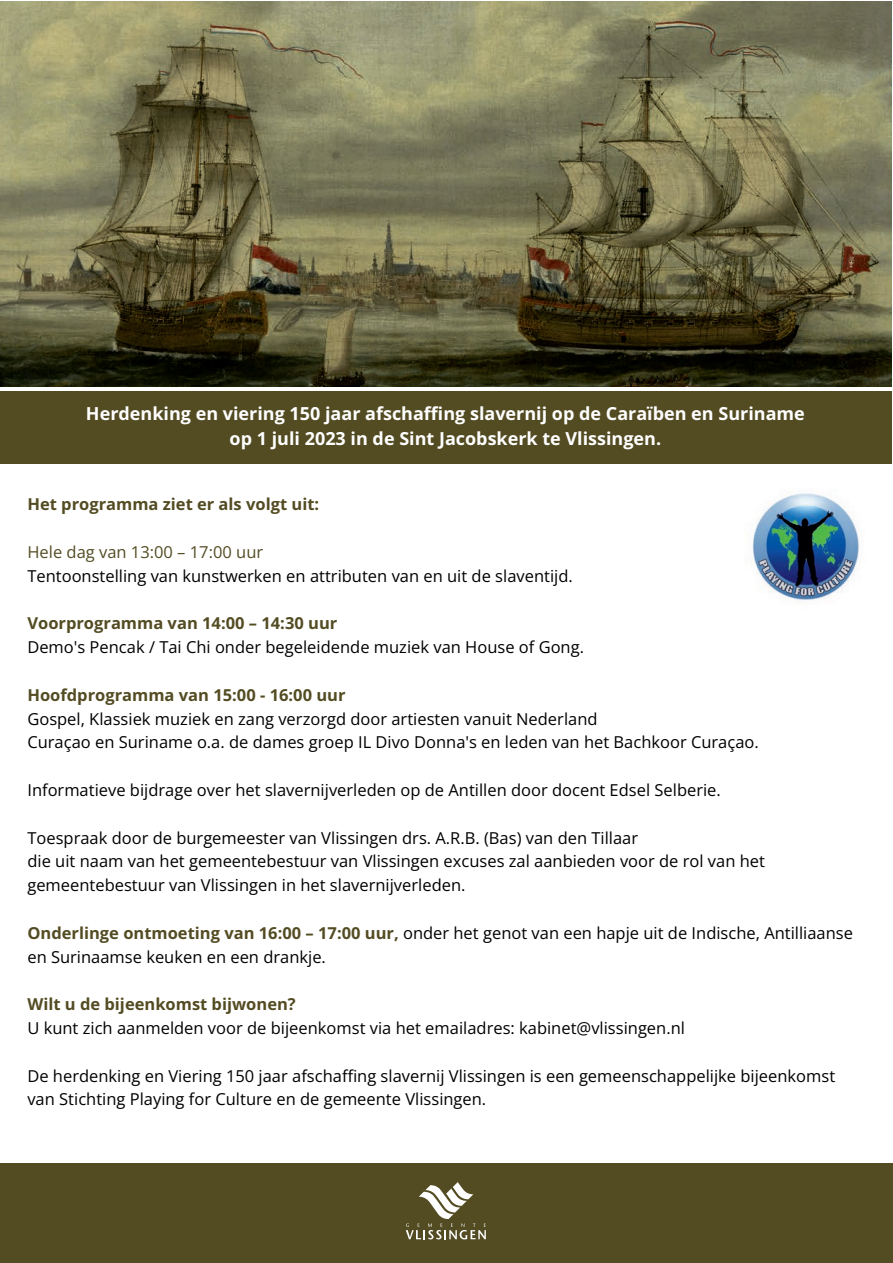
<style>
.page{position:relative;width:893px;height:1263px;background:#fff}
.page>*{position:absolute;margin:0;border:0;box-sizing:border-box;transform-origin:0 0}
.t1{font:700 18px/26px "Open Sans";color:#fff;text-align:center}
.t2{font:16.5px/23.9px "Open Sans";color:#000002}
.t3{font:700 16.5px "Open Sans";color:#534c23}
.t4{font:16.5px "Open Sans";color:#534c23}
.s1{font-weight:700;color:#534c23}
</style>
<div class="page">
<img style="left:0;top:1px;width:892px;height:386px">
<div style="left:0;top:391px;width:892px;height:73px;background:#534c23"></div>
<img style="left:751px;top:493px;width:110px;height:110px">
<div style="left:0;top:1164px;width:892px;height:99px;background:#534c23"></div>
<svg style="left:406px;top:1182px;width:80px;height:57px"></svg>
<h1 class="t1" style="left:86px;top:400px;width:720px">Herdenking en viering 150 jaar afschaffing slavernij op de Caraïben en Suriname op 1 juli 2023 in de Sint Jacobskerk te Vlissingen.</h1>
<h2 class="t3" style="left:27px;top:493px;width:293px">Het programma ziet er als volgt uit:</h2>
<p class="t4" style="left:27px;top:540px;width:237px">Hele dag van 13:00 – 17:00 uur</p>
<p class="t2" style="left:27px;top:563px;width:547px">Tentoonstelling van kunstwerken en attributen van en uit de slaventijd.</p>
<h2 class="t3" style="left:27px;top:612px;width:311px">Voorprogramma van 14:00 – 14:30 uur</h2>
<p class="t2" style="left:27px;top:635px;width:558px">Demo's Pencak / Tai Chi onder begeleidende muziek van House of Gong.</p>
<h2 class="t3" style="left:27px;top:683px;width:320px">Hoofdprogramma van 15:00 - 16:00 uur</h2>
<p class="t2" style="left:27px;top:706px;width:733px">Gospel, Klassiek muziek en zang verzorgd door artiesten vanuit Nederland<br>Curaçao en Suriname o.a. de dames groep IL Divo Donna's en leden van het Bachkoor Curaçao.</p>
<p class="t2" style="left:27px;top:778px;width:695px">Informatieve bijdrage over het slavernijverleden op de Antillen door docent Edsel Selberie.</p>
<p class="t2" style="left:27px;top:825px;width:739px">Toespraak door de burgemeester van Vlissingen drs. A.R.B. (Bas) van den Tillaar<br>die uit naam van het gemeentebestuur van Vlissingen excuses zal aanbieden voor de rol van het gemeentebestuur van Vlissingen in het slavernijverleden.</p>
<p class="t2" style="left:27px;top:920px;width:827px"><span class="s1">Onderlinge ontmoeting van 16:00 – 17:00 uur,</span> onder het genot van een hapje uit de Indische, Antilliaanse en Surinaamse keuken en een drankje.</p>
<h2 class="t3" style="left:27px;top:992px;width:270px">Wilt u de bijeenkomst bijwonen?</h2>
<p class="t2" style="left:27px;top:1016px;width:659px">U kunt zich aanmelden voor de bijeenkomst via het emailadres: kabinet@vlissingen.nl</p>
<p class="t2" style="left:27px;top:1063px;width:809px">De herdenking en Viering 150 jaar afschaffing slavernij Vlissingen is een gemeenschappelijke bijeenkomst van Stichting Playing for Culture en de gemeente Vlissingen.</p>
</div>
